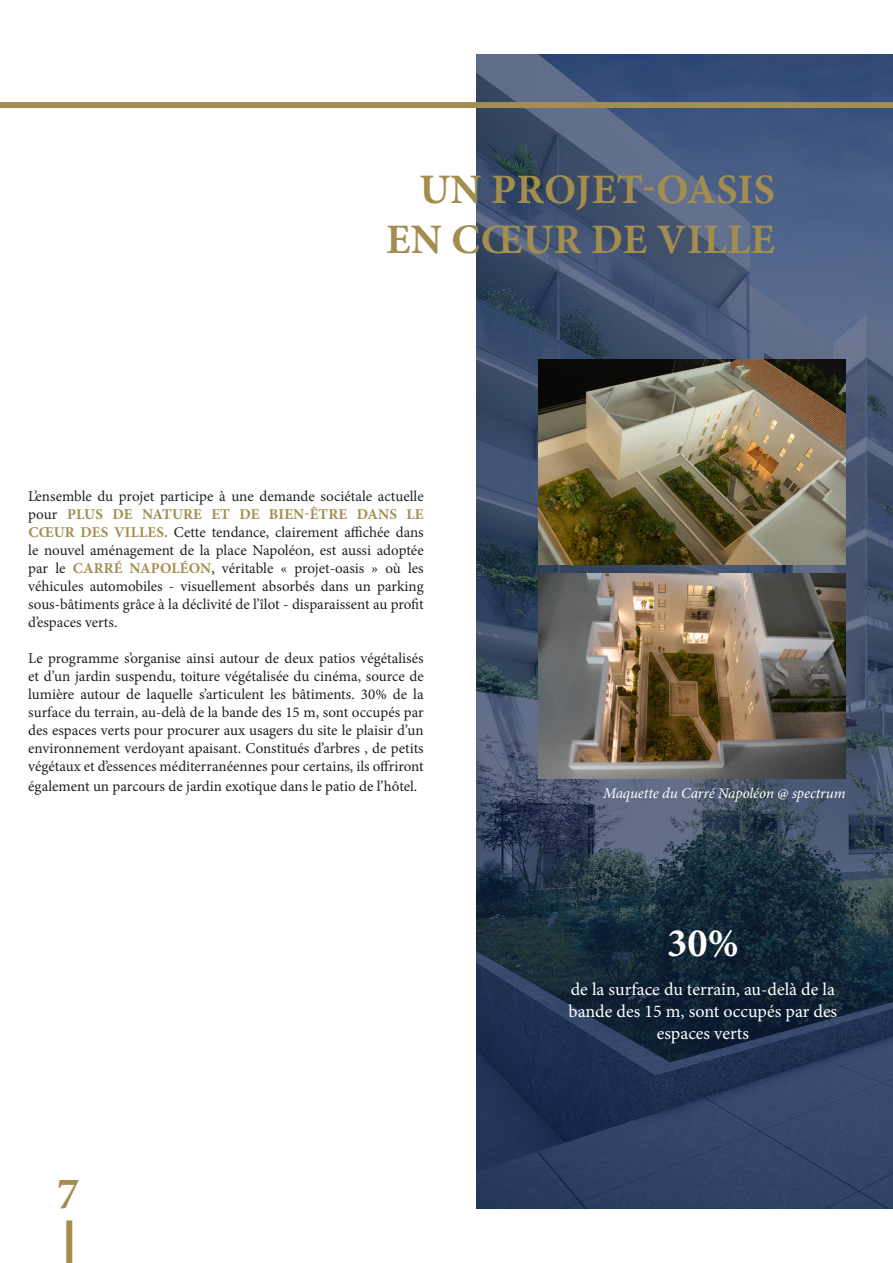
<style>
.page{position:relative;width:893px;height:1263px;background:#fff}
.page>*{position:absolute;margin:0;border:0;box-sizing:border-box;transform-origin:0 0}
.t1{font:700 45px "Minion Pro";color:#a38d4f}
.t2{font:700 42px "Minion Pro";letter-spacing:.01em;color:#a38d4f}
.t3{font:700 40.5px "Minion Pro";color:#fff}
.t4{font:18px/21.6px "Minion Pro";color:#fff;text-align:center}
.t5{font:15px/18px "Minion Pro";color:#231f20;text-align:justify}
.t6{font:italic 15px "Minion Pro";letter-spacing:-.01em;color:#fff}
.s1{font-weight:700;color:#a38d4f}
</style>
<div class="page">
<img style="left:476px;top:54px;width:417px;height:1155px">
<div style="left:0;top:102px;width:893px;height:6px;background:#a38d4f"></div>
<div style="left:66px;top:1220px;width:6px;height:43px;background:#a38d4f"></div>
<img style="left:538px;top:359px;width:308px;height:206px">
<img style="left:538px;top:573px;width:307px;height:205px">
<p class="t2" style="left:420px;top:160px;width:357px">UN PROJET-OASIS</p>
<p class="t2" style="left:386px;top:210px;width:390px">EN CŒUR DE VILLE</p>
<p class="t5" style="left:28px;top:488px;width:397px">L’ensemble du projet participe à une demande sociétale actuelle pour <span class="s1">PLUS DE NATURE ET DE BIEN-ÊTRE DANS LE CŒUR DES VILLES.</span> Cette tendance, clairement affichée dans le nouvel aménagement de la place Napoléon, est aussi adoptée par le <span class="s1">CARRÉ NAPOLÉON</span>, véritable « projet-oasis » où les véhicules automobiles - visuellement absorbés dans un parking sous-bâtiments grâce à la déclivité de l’îlot - disparaissent au profit d’espaces verts.</p>
<p class="t5" style="left:28px;top:650px;width:397px">Le programme s’organise ainsi autour de deux patios végétalisés et d’un jardin suspendu, toiture végétalisée du cinéma, source de lumière autour de laquelle s’articulent les bâtiments. 30% de la surface du terrain, au-delà de la bande des 15 m, sont occupés par des espaces verts pour procurer aux usagers du site le plaisir d’un environnement verdoyant apaisant. Constitués d’arbres , de petits végétaux et d’essences méditerranéennes pour certains, ils offriront</p>
<p class="t5" style="left:28px;top:777px;width:390px">également un parcours de jardin exotique dans le patio de l’hôtel.</p>
<p class="t1" style="left:57px;top:1161px;width:24px">7</p>
<p class="t6" style="left:603px;top:782px;width:244px">Maquette du Carré Napoléon @ spectrum</p>
<p class="t3" style="left:667px;top:914px;width:73px">30%</p>
<p class="t4" style="left:569px;top:979px;width:270px">de la surface du terrain, au-delà de la bande des 15 m, sont occupés par des espaces verts</p>
</div>
